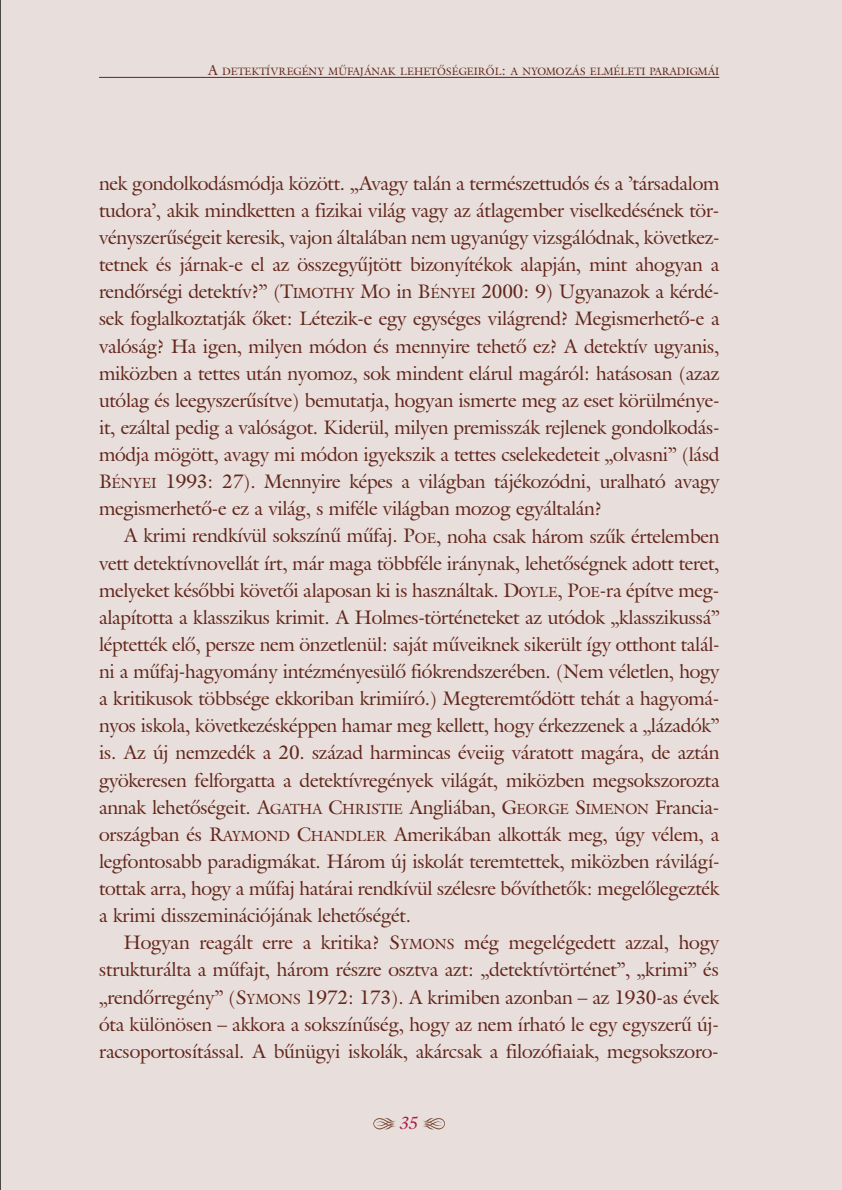
<style>
.page{position:relative;width:842px;height:1190px;background:#e8dfdd}
.page>*{position:absolute;margin:0;border:0;box-sizing:border-box;transform-origin:0 0}
.t1{font:19.25px/27.1px "Galliard HU Normal";letter-spacing:-.01em;color:#63271b;text-align:justify}
.t2{font:17.5px "Galliard HU Italic";color:#aa153a}
.t3{font:10.5px "Galliard HU Normal";color:#63271b}
.s1{font-size:14px}
.s2{font-size:14.35px}
</style>
<div class="page">
<hr style="left:99px;top:77px;width:620px;height:1px;background:#63271b">
<svg style="left:423px;top:1118px;width:22px;height:11px"></svg>
<svg style="left:373px;top:1118px;width:22px;height:11px"></svg>
<hr style="left:0;top:0;width:1px;height:1190px;background:#000">
<p class="t3" style="left:208px;top:67px;width:513px"><span class="s1">A</span> DETEKTÍVREGÉNY MÛFAJÁNAK LEHETÔSÉGEIRÔL<span class="s1">:</span> A NYOMOZÁS ELMÉLETI PARADIGMÁI</p>
<p class="t1" style="left:99px;top:174px;width:622px">nek gondolkodásmódja között. „Avagy talán a természettudós és a ’társadalom tudora’, akik mindketten a fizikai világ vagy az átlagember viselkedésének tör&shy;vényszerûségeit keresik, vajon általában nem ugyanúgy vizsgálódnak, következ&shy;tetnek és járnak-e el az összegyûjtött bizonyítékok alapján, mint ahogyan a rendôrségi detektív?” (T<span class="s2">IMOTHY</span> M<span class="s2">O</span> in B<span class="s2">ÉNYEI</span> 2000: 9) Ugyanazok a kérdé&shy;sek foglalkoztatják ôket: Létezik-e egy egységes világrend? Megismerhetô-e a valóság? Ha igen, milyen módon és mennyire tehetô ez? A detektív ugyanis, miközben a tettes után nyomoz, sok mindent elárul magáról: hatásosan (azaz utólag és leegyszerûsítve) bemutatja, hogyan ismerte meg az eset körülménye&shy;it, ezáltal pedig a valóságot. Kiderül, milyen premisszák rejlenek gondolkodás&shy;módja mögött, avagy mi módon igyekszik a tettes cselekedeteit „olvasni” (lásd B<span class="s2">ÉNYEI</span> 1993: 27). Mennyire képes a világban tájékozódni, uralható avagy megismerhetô-e ez a világ, s miféle világban mozog egyáltalán?</p>
<p class="t1" style="left:99px;top:527px;width:622px;text-indent:25px">A krimi rendkívül sokszínû mûfaj. P<span class="s2">OE</span>, noha csak három szûk értelemben vett detektívnovellát írt, már maga többféle iránynak, lehetôségnek adott teret, melyeket késôbbi követôi alaposan ki is használtak. D<span class="s2">OYLE</span>, P<span class="s2">OE</span>-ra építve meg&shy;alapította a klasszikus krimit. A Holmes-történeteket az utódok „klasszikussá” léptették elô, persze nem önzetlenül: saját mûveiknek sikerült így otthont talál&shy;ni a mûfaj-hagyomány intézményesülô fiókrendszerében. (Nem véletlen, hogy a kritikusok többsége ekkoriban krimiíró.) Megteremtôdött tehát a hagyomá&shy;nyos iskola, következésképpen hamar meg kellett, hogy érkezzenek a „lázadók” is. Az új nemzedék a 20. század harmincas éveiig váratott magára, de aztán gyökeresen felforgatta a detektívregények világát, miközben megsokszorozta annak lehetôségeit. A<span class="s2">GATHA</span> C<span class="s2">HRISTIE</span> Angliában, G<span class="s2">EORGE</span> S<span class="s2">IMENON</span> Francia&shy;országban és R<span class="s2">AYMOND</span> C<span class="s2">HANDLER</span> Amerikában alkották meg, úgy vélem, a legfontosabb paradigmákat. Három új iskolát teremtettek, miközben rávilágí&shy;tottak arra, hogy a mûfaj határai rendkívül szélesre bôvíthetôk: megelôlegezték a krimi disszeminációjának lehetôségét.</p>
<p class="t1" style="left:99px;top:933px;width:621px;text-indent:25px">Hogyan reagált erre a kritika? S<span class="s2">YMONS</span> még megelégedett azzal, hogy strukturálta a mûfajt, három részre osztva azt: „detektívtörténet”, „krimi” és „rendôrregény” (S<span class="s2">YMONS</span> 1972: 173). A krimiben azonban – az 1930-as évek óta különösen – akkora a sokszínûség, hogy az nem írható le egy egyszerû új&shy;racsoportosítással. A bûnügyi iskolák, akárcsak a filozófiaiak, megsokszoro-</p>
<p class="t2" style="left:400px;top:1117px;width:20px">35</p>
</div>
